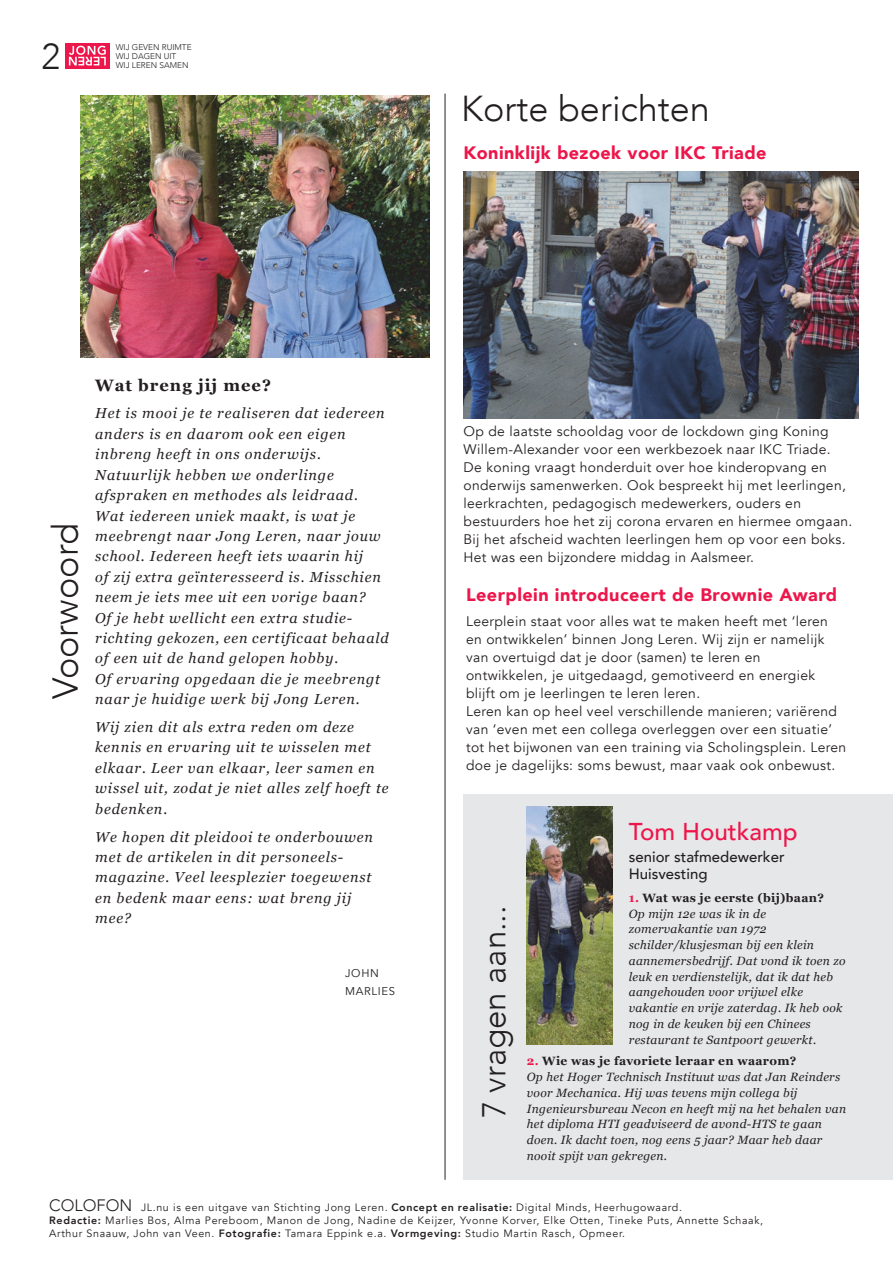
<style>
.page{position:relative;width:893px;height:1263px;background:#fff}
.page>*{position:absolute;margin:0;border:0;box-sizing:border-box;transform-origin:0 0}
.t1{font:300 36px "Avenir";color:#231f20}
.t2{font:300 33px "Avenir";color:#231f20}
.t3{font:500 24.3px "Avenir";color:#ed164b}
.t4{font:900 18px "Avenir";letter-spacing:.025em;color:#ed164b}
.t5{font:700 16.5px "Georgia";letter-spacing:.06em;color:#231f20}
.t6{font:500 15px/17.5px "Avenir";color:#231f20}
.t7{font:italic 14.4px/20.4px "Georgia";letter-spacing:.06em;color:#231f20}
.t8{font:13.8px/18px "Avenir";letter-spacing:.025em;color:#231f20}
.t9{font:italic 12px/15.8px "Georgia";letter-spacing:.025em;color:#231f20}
.t10{font:11.25px/18px "Avenir";letter-spacing:.06em;color:#231f20}
.t11{font:10.65px/13.2px "Avenir";letter-spacing:.06em;color:#231f20}
.t12{font:300 8.25px/9.1px "Avenir";color:#231f20}
.s1{font-weight:700;font-style:normal;color:#ed164b}
.s2{font-weight:700;font-style:normal}
.s3{font-weight:300;font-size:16.5px}
.s4{font-weight:800}
</style>
<div class="page">
<hr style="left:445px;top:94px;width:1px;height:1086px;background:#231f20">
<div style="left:65px;top:43px;width:45px;height:26px;background:#ed164b"></div>
<svg style="left:69px;top:46px;width:37px;height:19px"></svg>
<div style="left:463px;top:794px;width:430px;height:386px;background:#e6e7e9"></div>
<img style="left:80px;top:95px;width:349px;height:262px">
<img style="left:527px;top:806px;width:85px;height:238px">
<img style="left:464px;top:171px;width:394px;height:248px">
<h1 class="t1" style="left:41px;top:35px;width:20px">2</h1>
<p class="t12" style="left:116px;top:42px;width:77px">WIJ GEVEN RUIMTE<br>WIJ DAGEN UIT<br>WIJ LEREN SAMEN</p>
<h1 class="t1" style="left:461px;top:87px;width:250px">Korte berichten</h1>
<h3 class="t4" style="left:463px;top:137px;width:305px">Koninklijk bezoek voor IKC Triade</h3>
<h1 class="t1" style="left:44px;top:699px;width:177px;rotate:-90deg">Voorwoord</h1>
<p class="t5" style="left:95px;top:372px;width:177px">Wat breng jij mee?</p>
<p class="t7" style="left:95px;top:403px;width:295px">Het is mooi je te realiseren dat iedereen anders is en daarom ook een eigen inbreng heeft in ons onderwijs.<br>Natuurlijk hebben we onderlinge afspraken en methodes als leidraad.<br>Wat iedereen uniek maakt, is wat je meebrengt naar Jong Leren, naar jouw school. Iedereen heeft iets waarin hij<br>of zij extra geïnteresseerd is. Misschien neem je iets mee uit een vorige baan?<br>Of je hebt wellicht een extra studie - richting gekozen, een certificaat behaald of een uit de hand gelopen hobby.<br>Of ervaring opgedaan die je meebrengt naar je huidige werk bij Jong Leren.</p>
<p class="t7" style="left:95px;top:716px;width:295px">Wij zien dit als extra reden om deze kennis en ervaring uit te wisselen met elkaar. Leer van elkaar, leer samen en wissel uit, zodat je niet alles zelf hoeft te bedenken.</p>
<p class="t7" style="left:95px;top:826px;width:279px">We hopen dit pleidooi te onderbouwen met de artikelen in dit personeels - magazine. Veel leesplezier toegewenst en bedenk maar eens: wat breng jij mee?</p>
<p class="t10" style="left:345px;top:965px;width:51px">JOHN<br>MARLIES</p>
<p class="t8" style="left:463px;top:422px;width:390px">Op de laatste schooldag voor de lockdown ging Koning Willem-Alexander voor een werkbezoek naar IKC Triade.<br>De koning vraagt honderduit over hoe kinderopvang en onderwijs samenwerken. Ook bespreekt hij met leerlingen, leerkrachten, pedagogisch medewerkers, ouders en bestuurders hoe het zij corona ervaren en hiermee omgaan.<br>Bij het afscheid wachten leerlingen hem op voor een boks.<br>Het was een bijzondere middag in Aalsmeer.</p>
<h3 class="t4" style="left:466px;top:580px;width:373px">Leerplein introduceert de Brownie Award</h3>
<p class="t8" style="left:466px;top:612px;width:382px">Leerplein staat voor alles wat te maken heeft met ‘leren en ontwikkelen’ binnen Jong Leren. Wij zijn er namelijk van overtuigd dat je door (samen) te leren en<br>ontwikkelen, je uitgedaagd, gemotiveerd en energiek blijft om je leerlingen te leren leren.<br>Leren kan op heel veel verschillende manieren; variërend van ‘even met een collega overleggen over een situatie’ tot het bijwonen van een training via Scholingsplein. Leren doe je dagelijks: soms bewust, maar vaak ook onbewust.</p>
<h2 class="t2" style="left:475px;top:1118px;width:214px;rotate:-90deg">7 vragen aan...</h2>
<h3 class="t3" style="left:629px;top:810px;width:170px">Tom Houtkamp</h3>
<p class="t6" style="left:629px;top:847px;width:157px">senior stafmedewerker<br>Huisvesting</p>
<p class="t9" style="left:629px;top:889px;width:218px"><span class="s1">1.</span> <span class="s2">Wat was je eerste (bij)baan?<br></span>Op mijn 12e was ik in de zomervakantie van 1972 schilder/klusjesman bij een klein aannemersbedrijf. Dat vond ik toen zo leuk en verdienstelijk, dat ik dat heb aangehouden voor vrijwel elke vakantie en vrije zaterdag. Ik heb ook nog in de keuken bij een Chinees restaurant te Santpoort gewerkt.</p>
<p class="t9" style="left:527px;top:1053px;width:321px"><span class="s1">2.</span> <span class="s2">Wie was je favoriete leraar en waarom?<br></span>Op het Hoger Technisch Instituut was dat Jan Reinders voor Mechanica. Hij was tevens mijn collega bij Ingenieursbureau Necon en heeft mij na het behalen van het diploma HTI geadviseerd de avond-HTS te gaan doen. Ik dacht toen, nog eens 5 jaar? Maar heb daar nooit spijt van gekregen.</p>
<p class="t11" style="left:49px;top:1201px;width:715px"><span class="s3">COLOFON</span> JL.nu is een uitgave van Stichting Jong Leren. <span class="s4">Concept en realisatie:</span> Digital Minds, Heerhugowaard.<br><span class="s4">Redactie:</span> Marlies Bos, Alma Pereboom, Manon de Jong, Nadine de Keijzer, Yvonne Korver, Elke Otten, Tineke Puts, Annette Schaak,<br>Arthur Snaauw, John van Veen. <span class="s4">Fotografie:</span> Tamara Eppink e.a. <span class="s4">Vormgeving:</span> Studio Martin Rasch, Opmeer.</p>
</div>
